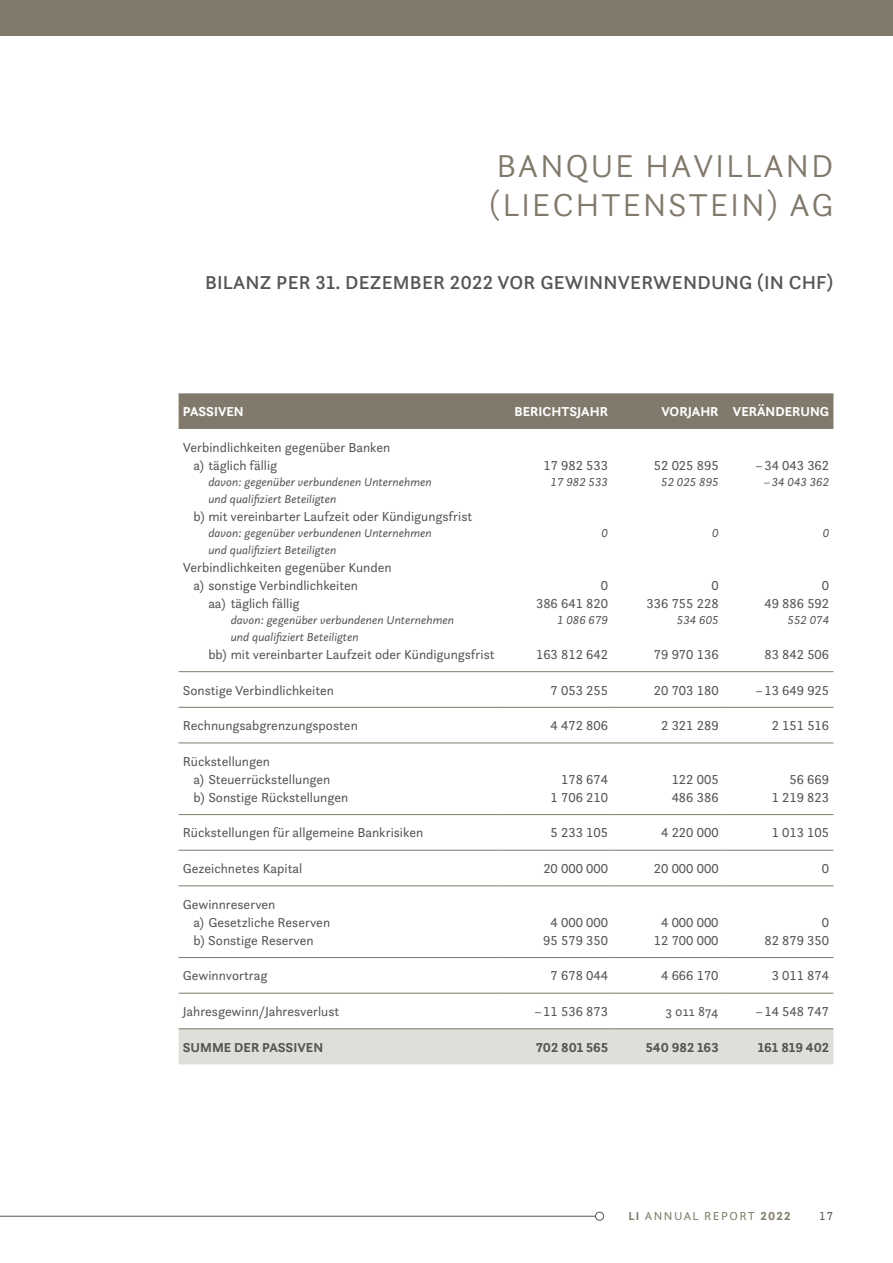
<style>
.page{position:relative;width:893px;height:1263px;background:#fff}
.page>*{position:absolute;margin:0;border:0;box-sizing:border-box;transform-origin:0 0}
.t1{font:300 33px/39px "Questa Sans";letter-spacing:.05em;color:#81796b}
.t2{font:500 19.5px "Questa Sans";letter-spacing:.01em;color:#555}
.t3{font:13.5px/18px "Questa Sans";color:#555;text-align:right}
.t4{font:700 13.5px "Questa Sans";color:#555}
.t5{font:700 13.5px "Questa Sans";color:#fff}
.t6{font:italic 12px/16.5px "Questa Sans";color:#555}
.t7{font:12px "Questa Sans";letter-spacing:.12em;color:#81796b}
.t8{font:12px "Questa Sans";color:#555}
.s1{font-weight:700}
</style>
<div class="page">
<div style="left:0;top:0;width:893px;height:36px;background:#81796b"></div>
<hr style="left:0;top:1216px;width:595px;height:1px;background:#555">
<div style="left:595px;top:1212px;width:9px;height:8px;border:1px solid #555;border-radius:50%"></div>
<div style="left:179px;top:393px;width:654px;height:36px;background:#81796b"></div>
<div style="left:179px;top:1029px;width:654px;height:35px;background:#dfdeda"></div>
<hr style="left:179px;top:957px;width:323px;height:1px;background:#81796b">
<hr style="left:502px;top:957px;width:110px;height:1px;background:#81796b">
<hr style="left:612px;top:957px;width:111px;height:1px;background:#81796b">
<hr style="left:723px;top:957px;width:110px;height:1px;background:#81796b">
<hr style="left:502px;top:993px;width:110px;height:1px;background:#81796b">
<hr style="left:612px;top:993px;width:111px;height:1px;background:#81796b">
<hr style="left:723px;top:993px;width:110px;height:1px;background:#81796b">
<hr style="left:502px;top:1028px;width:110px;height:1px;background:#81796b">
<hr style="left:612px;top:1028px;width:111px;height:1px;background:#81796b">
<hr style="left:723px;top:1028px;width:110px;height:1px;background:#81796b">
<hr style="left:179px;top:671px;width:323px;height:1px;background:#81796b">
<hr style="left:179px;top:707px;width:323px;height:1px;background:#81796b">
<hr style="left:179px;top:743px;width:323px;height:1px;background:#81796b">
<hr style="left:179px;top:814px;width:323px;height:1px;background:#81796b">
<hr style="left:179px;top:850px;width:323px;height:1px;background:#81796b">
<hr style="left:179px;top:886px;width:323px;height:1px;background:#81796b">
<hr style="left:502px;top:671px;width:110px;height:1px;background:#81796b">
<hr style="left:612px;top:671px;width:111px;height:1px;background:#81796b">
<hr style="left:502px;top:707px;width:110px;height:1px;background:#81796b">
<hr style="left:612px;top:707px;width:111px;height:1px;background:#81796b">
<hr style="left:502px;top:743px;width:110px;height:1px;background:#81796b">
<hr style="left:612px;top:743px;width:111px;height:1px;background:#81796b">
<hr style="left:502px;top:814px;width:110px;height:1px;background:#81796b">
<hr style="left:612px;top:814px;width:111px;height:1px;background:#81796b">
<hr style="left:502px;top:850px;width:110px;height:1px;background:#81796b">
<hr style="left:612px;top:850px;width:111px;height:1px;background:#81796b">
<hr style="left:502px;top:886px;width:110px;height:1px;background:#81796b">
<hr style="left:612px;top:886px;width:111px;height:1px;background:#81796b">
<hr style="left:723px;top:671px;width:110px;height:1px;background:#81796b">
<hr style="left:723px;top:707px;width:110px;height:1px;background:#81796b">
<hr style="left:723px;top:743px;width:110px;height:1px;background:#81796b">
<hr style="left:723px;top:814px;width:110px;height:1px;background:#81796b">
<hr style="left:723px;top:850px;width:110px;height:1px;background:#81796b">
<hr style="left:723px;top:886px;width:110px;height:1px;background:#81796b">
<hr style="left:179px;top:993px;width:323px;height:1px;background:#81796b">
<hr style="left:179px;top:1028px;width:323px;height:1px;background:#81796b">
<h1 class="t1" style="left:489px;top:146px;width:346px">BANQUE HAVILLAND (LIECHTENSTEIN) AG</h1>
<h2 class="t2" style="left:205px;top:270px;width:630px">BILANZ PER 31. DEZEMBER 2022 VOR GEWINNVERWENDUNG (IN CHF)</h2>
<p class="t5" style="left:183px;top:403px;width:62px">PASSIVEN</p>
<p class="t5" style="left:514px;top:403px;width:95px">BERICHTSJAHR</p>
<p class="t5" style="left:661px;top:403px;width:169px">VORJAHR VERÄNDERUNG</p>
<p class="t3" style="left:193px;top:438px;width:198px;text-align:left;text-indent:-11px">Verbindlichkeiten gegenüber Banken a) täglich fällig</p>
<p class="t6" style="left:208px;top:474px;width:225px">davon: gegenüber verbundenen Unternehmen und qualifiziert Beteiligten</p>
<p class="t3" style="left:193px;top:507px;width:280px">b) mit vereinbarter Laufzeit oder Kündigungsfrist</p>
<p class="t6" style="left:208px;top:525px;width:225px">davon: gegenüber verbundenen Unternehmen und qualifiziert Beteiligten</p>
<p class="t3" style="left:183px;top:558px;width:210px">Verbindlichkeiten gegenüber Kunden</p>
<p class="t3" style="left:193px;top:576px;width:166px">a) sonstige Verbindlichkeiten</p>
<p class="t3" style="left:208px;top:594px;width:93px">aa) täglich fällig</p>
<p class="t6" style="left:231px;top:612px;width:225px">davon: gegenüber verbundenen Unternehmen und qualifiziert Beteiligten</p>
<p class="t3" style="left:208px;top:645px;width:288px">bb) mit vereinbarter Laufzeit oder Kündigungsfrist</p>
<p class="t3" style="left:543px;top:456px;width:66px">17 982 533</p>
<p class="t6" style="left:551px;top:474px;width:59px">17 982 533</p>
<p class="t3" style="left:654px;top:456px;width:66px">52 025 895</p>
<p class="t6" style="left:661px;top:474px;width:59px">52 025 895</p>
<p class="t3" style="left:755px;top:456px;width:75px">−34 043 362</p>
<p class="t6" style="left:764px;top:474px;width:67px">−34 043 362</p>
<p class="t6" style="left:602px;top:525px;width:8px">0</p>
<p class="t6" style="left:712px;top:525px;width:8px">0</p>
<p class="t6" style="left:823px;top:525px;width:8px">0</p>
<p class="t3" style="left:536px;top:576px;width:74px">0<br>386 641 820</p>
<p class="t6" style="left:557px;top:612px;width:52px">1 086 679</p>
<p class="t3" style="left:536px;top:645px;width:74px">163 812 642</p>
<p class="t3" style="left:647px;top:576px;width:74px">0<br>336 755 228</p>
<p class="t6" style="left:677px;top:612px;width:43px">534 605</p>
<p class="t3" style="left:654px;top:645px;width:66px">79 970 136</p>
<p class="t3" style="left:764px;top:576px;width:66px">0<br>49 886 592</p>
<p class="t6" style="left:787px;top:612px;width:43px">552 074</p>
<p class="t3" style="left:764px;top:645px;width:66px">83 842 506</p>
<p class="t3" style="left:183px;top:681px;width:153px">Sonstige Verbindlichkeiten</p>
<p class="t3" style="left:551px;top:681px;width:59px">7 053 255</p>
<p class="t3" style="left:654px;top:681px;width:66px">20 703 180</p>
<p class="t3" style="left:755px;top:681px;width:75px">−13 649 925</p>
<p class="t3" style="left:183px;top:716px;width:176px">Rechnungsabgrenzungsposten</p>
<p class="t3" style="left:551px;top:716px;width:59px">4 472 806</p>
<p class="t3" style="left:661px;top:716px;width:59px">2 321 289</p>
<p class="t3" style="left:772px;top:716px;width:59px">2 151 516</p>
<p class="t3" style="left:193px;top:752px;width:156px;text-align:left;text-indent:-11px">Rückstellungen<br>a) Steuerrückstellungen<br>b) Sonstige Rückstellungen</p>
<p class="t3" style="left:551px;top:770px;width:59px">178 674<br>1 706 210</p>
<p class="t3" style="left:672px;top:770px;width:48px;text-align:left">122 005<br>486 386</p>
<p class="t3" style="left:772px;top:770px;width:59px">56 669<br>1 219 823</p>
<p class="t3" style="left:183px;top:823px;width:242px">Rückstellungen für allgemeine Bankrisiken</p>
<p class="t3" style="left:551px;top:823px;width:59px">5 233 105</p>
<p class="t3" style="left:661px;top:823px;width:59px">4 220 000</p>
<p class="t3" style="left:772px;top:823px;width:59px">1 013 105</p>
<p class="t3" style="left:183px;top:859px;width:121px">Gezeichnetes Kapital</p>
<p class="t3" style="left:543px;top:859px;width:66px">20 000 000</p>
<p class="t3" style="left:654px;top:859px;width:66px">20 000 000</p>
<p class="t3" style="left:822px;top:859px;width:9px">0</p>
<p class="t3" style="left:193px;top:895px;width:138px;text-align:left;text-indent:-11px">Gewinnreserven<br>a) Gesetzliche Reserven b) Sonstige Reserven</p>
<p class="t3" style="left:543px;top:913px;width:66px;text-align:center">4 000 000<br>95 579 350</p>
<p class="t3" style="left:654px;top:913px;width:66px;text-align:center">4 000 000<br>12 700 000</p>
<p class="t3" style="left:764px;top:913px;width:66px">0<br>82 879 350</p>
<p class="t3" style="left:183px;top:966px;width:86px">Gewinnvortrag</p>
<p class="t3" style="left:551px;top:966px;width:59px">7 678 044</p>
<p class="t3" style="left:661px;top:966px;width:59px">4 666 170</p>
<p class="t3" style="left:772px;top:966px;width:59px">3 011 874</p>
<p class="t3" style="left:183px;top:1002px;width:158px">Jahresgewinn/Jahresverlust</p>
<p class="t3" style="left:534px;top:1002px;width:75px">−11 536 873</p>
<p class="t3" style="left:665px;top:1002px;width:55px">3 011 874</p>
<p class="t3" style="left:755px;top:1002px;width:75px">−14 548 747</p>
<p class="t4" style="left:183px;top:1038px;width:142px">SUMME DER PASSIVEN</p>
<p class="t4" style="left:536px;top:1038px;width:73px">702 801 565</p>
<p class="t4" style="left:646px;top:1038px;width:74px">540 982 163</p>
<p class="t4" style="left:758px;top:1038px;width:73px">161 819 402</p>
<p class="t7" style="left:628px;top:1209px;width:164px"><span class="s1">LI</span> ANNUAL REPORT <span class="s1">2022</span></p>
<p class="t8" style="left:819px;top:1209px;width:16px">17</p>
</div>
